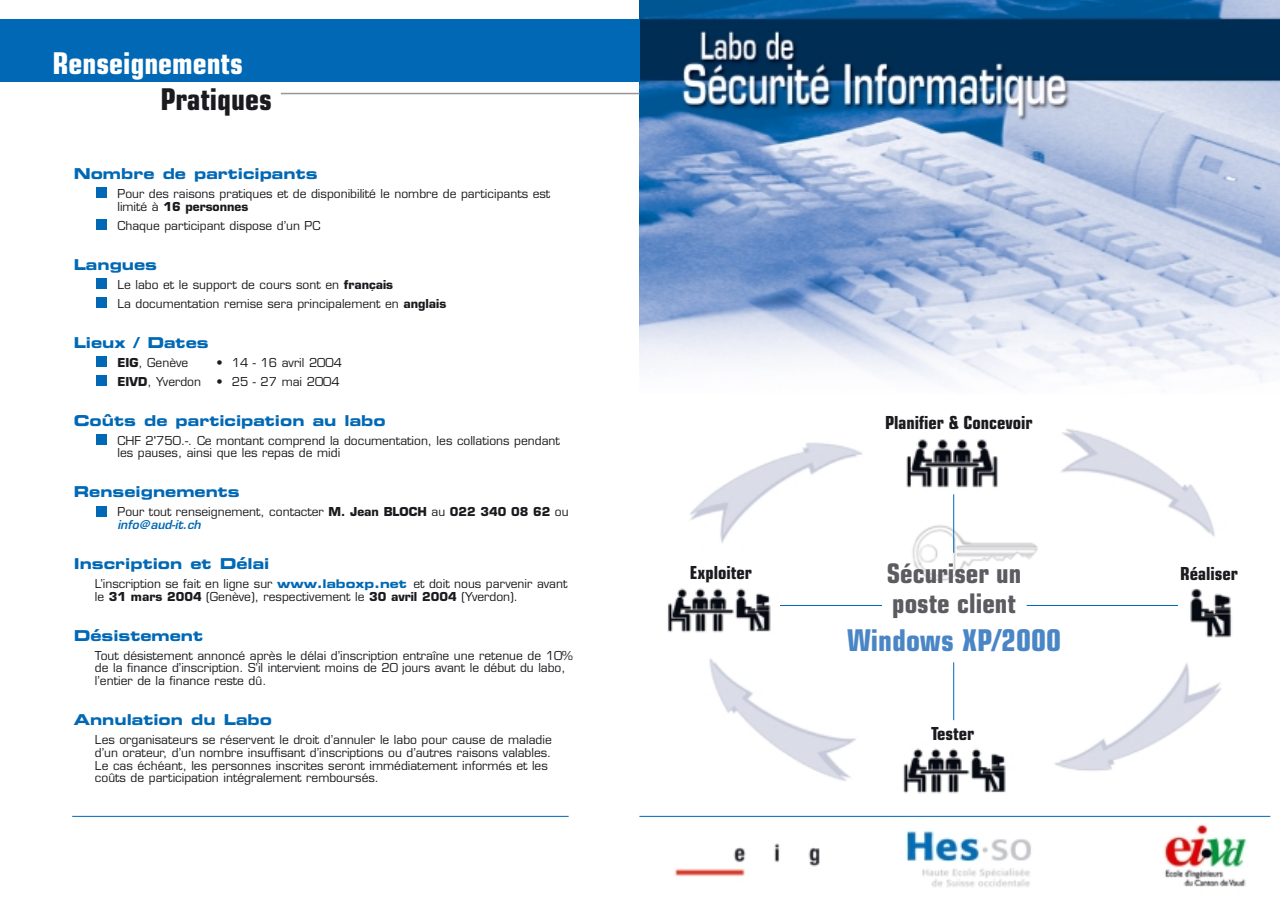
<style>
.page{position:relative;width:1280px;height:909px;background:#fff}
.page>*{position:absolute;margin:0;border:0;box-sizing:border-box;transform-origin:0 0}
.t1{font:700 condensed 30px "Eurostile";color:#4a86c6}
.t2{font:700 condensed 30px "Eurostile";color:#fff}
.t3{font:700 condensed 30px "Eurostile";color:#1b1b1f}
.t4{font:700 condensed 27px/30px "Eurostile";color:#5b5b60}
.t5{font:700 condensed 18px "Eurostile";color:#1b1b1f}
.t6{font:15px "Eurostile Bold Extended Two";color:#0068b4}
.t7{font:12px/12.8px "Eurostile";color:#1b1b1f}
.s1{font-weight:700}
.s2{font-weight:600;font-style:italic;color:#0068b4}
.s3{font-family:"Eurostile Bold Extended Two";color:#0068b4}
</style>
<div class="page">
<img style="left:639px;top:0;width:641px;height:887px">
<div style="left:96px;top:506px;width:11px;height:10px;background:#0068b4"></div>
<div style="left:96px;top:434px;width:11px;height:11px;background:#0068b4"></div>
<div style="left:96px;top:375px;width:11px;height:11px;background:#0068b4"></div>
<div style="left:96px;top:356px;width:11px;height:11px;background:#0068b4"></div>
<div style="left:96px;top:297px;width:11px;height:11px;background:#0068b4"></div>
<div style="left:96px;top:278px;width:11px;height:11px;background:#0068b4"></div>
<div style="left:96px;top:219px;width:11px;height:11px;background:#0068b4"></div>
<div style="left:96px;top:187px;width:11px;height:11px;background:#0068b4"></div>
<hr style="left:639px;top:816px;width:631px;height:1px;background:#0068b4">
<hr style="left:774px;top:605px;width:108px;height:1px;background:#0068b4">
<img style="left:891px;top:422px;width:127px;height:70px">
<img style="left:1182px;top:585px;width:55px;height:58px">
<img style="left:896px;top:741px;width:119px;height:56px">
<img style="left:660px;top:580px;width:119px;height:56px">
<img style="left:904px;top:519px;width:144px;height:75px">
<hr style="left:953px;top:494px;width:1px;height:59px;background:#0068b4">
<hr style="left:953px;top:662px;width:1px;height:58px;background:#0068b4">
<hr style="left:1026px;top:605px;width:152px;height:1px;background:#0068b4">
<div style="left:1px;top:19px;width:638px;height:62px;background:#0068b4"></div>
<hr style="left:281px;top:93px;width:358px;height:1px;background:#97979b">
<hr style="left:72px;top:816px;width:496px;height:1px;background:#0068b4">
<h1 class="t2" style="left:52px;top:52px;width:192px">Renseignements</h1>
<h1 class="t3" style="left:160px;top:88px;width:113px">Pratiques</h1>
<p class="t6" style="left:74px;top:168px;width:245px">Nombre de participants</p>
<p class="t7" style="left:117px;top:188px;width:434px">Pour des raisons pratiques et de disponibilité le nombre de participants est limité à <span class="s1">16 personnes</span></p>
<p class="t7" style="left:117px;top:220px;width:204px">Chaque participant dispose d’un PC</p>
<p class="t6" style="left:74px;top:259px;width:85px">Langues</p>
<p class="t7" style="left:117px;top:276px;width:330px;line-height:19.2px">Le labo et le support de cours sont en <span class="s1">français<br></span>La documentation remise sera principalement en <span class="s1">anglais</span></p>
<p class="t6" style="left:74px;top:337px;width:136px">Lieux / Dates</p>
<p class="t7" style="left:117px;top:357px;width:72px"><span class="s1">EIG</span>, Genève</p>
<p class="t7" style="left:216px;top:357px;width:127px">• 14 - 16 avril 2004</p>
<p class="t7" style="left:117px;top:376px;width:85px"><span class="s1">EIVD</span>, Yverdon</p>
<p class="t7" style="left:216px;top:376px;width:125px">• 25 - 27 mai 2004</p>
<p class="t6" style="left:74px;top:415px;width:313px">Coûts de participation au labo</p>
<p class="t7" style="left:117px;top:435px;width:444px">CHF 2'750.-. Ce montant comprend la documentation, les collations pendant les pauses, ainsi que les repas de midi</p>
<p class="t6" style="left:74px;top:486px;width:168px">Renseignements</p>
<p class="t7" style="left:117px;top:507px;width:453px">Pour tout renseignement, contacter <span class="s1">M. Jean BLOCH</span> au <span class="s1">022 340 08 62</span> ou <span class="s2">info@aud-it.ch</span></p>
<p class="t6" style="left:74px;top:558px;width:197px">Inscription et Délai</p>
<p class="t7" style="left:95px;top:578px;width:474px">L’inscription se fait en ligne sur <span class="s3">www.laboxp.net</span> et doit nous parvenir avant le <span class="s1">31 mars 2004</span> (Genève), respectivement le <span class="s1">30 avril 2004</span> (Yverdon).</p>
<p class="t6" style="left:74px;top:630px;width:131px">Désistement</p>
<p class="t7" style="left:95px;top:650px;width:479px">Tout désistement annoncé après le délai d’inscription entraîne une retenue de 10% de la finance d’inscription. S’il intervient moins de 20 jours avant le début du labo, l’entier de la finance reste dû.</p>
<p class="t6" style="left:74px;top:714px;width:200px">Annulation du Labo</p>
<p class="t7" style="left:95px;top:735px;width:458px">Les organisateurs se réservent le droit d’annuler le labo pour cause de maladie d’un orateur, d’un nombre insuffisant d’inscriptions ou d’autres raisons valables.<br>Le cas échéant, les personnes inscrites seront immédiatement informés et les coûts de participation intégralement remboursés.</p>
<h3 class="t5" style="left:885px;top:416px;width:149px">Planifier &amp; Concevoir</h3>
<h3 class="t5" style="left:689px;top:566px;width:64px">Exploiter</h3>
<h2 class="t4" style="left:886px;top:560px;width:136px">Sécuriser un poste client</h2>
<h1 class="t1" style="left:847px;top:629px;width:215px">Windows XP/2000</h1>
<h3 class="t5" style="left:931px;top:727px;width:45px">Tester</h3>
<h3 class="t5" style="left:1180px;top:567px;width:59px">Réaliser</h3>
</div>
